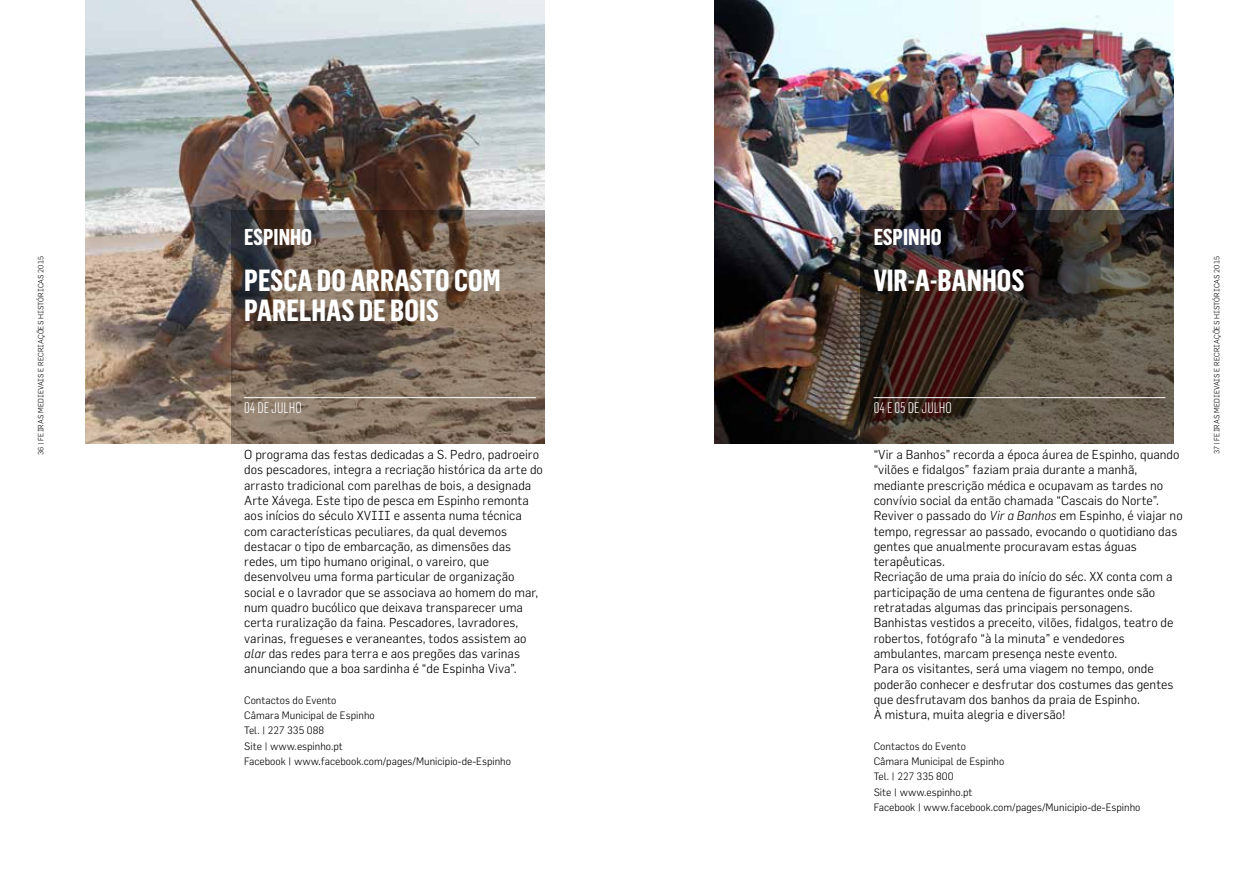
<style>
.page{position:relative;width:1259px;height:893px;background:#fff}
.page>*{position:absolute;margin:0;border:0;box-sizing:border-box;transform-origin:0 0}
.t1{font:700 30px "Flama Condensed";color:#fff}
.t2{font:700 22.5px "Flama Condensed";color:#fff}
.t3{font:300 15px "Flama Condensed";color:#fff}
.t4{font:300 12.75px/15.3px "Flama";color:#000}
.t5{font:300 10.5px/15.3px "Flama";color:#000}
.t6{font:300 7.5px "Flama";color:#000}
.s1{font-style:italic}
</style>
<div class="page">
<img style="left:714px;top:0;width:460px;height:444px">
<svg style="left:861px;top:210px;width:313px;height:234px;background:#453931"></svg>
<img style="left:85px;top:0;width:459px;height:444px">
<svg style="left:231px;top:210px;width:313px;height:234px;background:#746355"></svg>
<hr style="left:873px;top:397px;width:292px;height:1px;background:#fff">
<hr style="left:244px;top:397px;width:292px;height:1px;background:#fff">
<p class="t6" style="left:36px;top:455px;width:200px;rotate:-90deg">36 | FEIRAS MEDIEVAIS E RECRIAÇÕES HISTÓRICAS 2015</p>
<h2 class="t2" style="left:244px;top:223px;width:20px">ESPINHO</h2>
<h1 class="t1" style="left:244px;top:261px;width:29px">PESCA</h1>
<h1 class="t1" style="left:317px;top:261px;width:64px">DO ARRASTO</h1>
<h1 class="t1" style="left:454px;top:261px;width:16px">COM</h1>
<h1 class="t1" style="left:244px;top:292px;width:28px">PARELHAS</h1>
<h1 class="t1" style="left:359px;top:292px;width:58px">DE BOIS</h1>
<p class="t3" style="left:244px;top:399px;width:59px">04 DE JULHO</p>
<p class="t4" style="left:244px;top:447px;width:300px">O programa das festas dedicadas a S. Pedro, padroeiro dos pescadores, integra a recriação histórica da arte do arrasto tradicional com parelhas de bois, a designada Arte Xávega. Este tipo de pesca em Espinho remonta aos inícios do século XVIII e assenta numa técnica com características peculiares, da qual devemos destacar o tipo de embarcação, as dimensões das redes, um tipo humano original, o vareiro, que desenvolveu uma forma particular de organização social e o lavrador que se associava ao homem do mar, num quadro bucólico que deixava transparecer uma certa ruralização da faina. Pescadores, lavradores, varinas, fregueses e veraneantes, todos assistem ao <span class="s1">alar</span> das redes para terra e aos pregões das varinas anunciando que a boa sardinha é “de Espinha Viva”.</p>
<p class="t5" style="left:244px;top:692px;width:268px">Contactos do Evento<br>Câmara Municipal de Espinho<br>Tel. | 227 335 088<br>Site | www.espinho.pt<br>Facebook | www.facebook.com/pages/Municipio-de-Espinho</p>
<h2 class="t2" style="left:873px;top:223px;width:20px">ESPINHO</h2>
<h1 class="t1" style="left:873px;top:261px;width:94px">VIR-A-BANHOS</h1>
<p class="t3" style="left:873px;top:399px;width:80px">04 E 05 DE JULHO</p>
<p class="t4" style="left:873px;top:447px;width:310px">“Vir a Banhos” recorda a época áurea de Espinho, quando “vilões e fidalgos” faziam praia durante a manhã, mediante prescrição médica e ocupavam as tardes no convívio social da então chamada “Cascais do Norte”.<br>Reviver o passado do <span class="s1">Vir a Banhos</span> em Espinho, é viajar no tempo, regressar ao passado, evocando o quotidiano das gentes que anualmente procuravam estas águas terapêuticas.<br>Recriação de uma praia do início do séc. XX conta com a participação de uma centena de figurantes onde são retratadas algumas das principais personagens.<br>Banhistas vestidos a preceito, vilões, fidalgos, teatro de robertos, fotógrafo “à la minuta” e vendedores ambulantes, marcam presença neste evento.<br>Para os visitantes, será uma viagem no tempo, onde poderão conhecer e desfrutar dos costumes das gentes que desfrutavam dos banhos da praia de Espinho.<br>À mistura, muita alegria e diversão!</p>
<p class="t5" style="left:873px;top:738px;width:268px">Contactos do Evento<br>Câmara Municipal de Espinho<br>Tel. | 227 335 800<br>Site | www.espinho.pt<br>Facebook | www.facebook.com/pages/Municipio-de-Espinho</p>
<p class="t6" style="left:1212px;top:454px;width:200px;rotate:-90deg">37 | FEIRAS MEDIEVAIS E RECRIAÇÕES HISTÓRICAS 2015</p>
</div>
